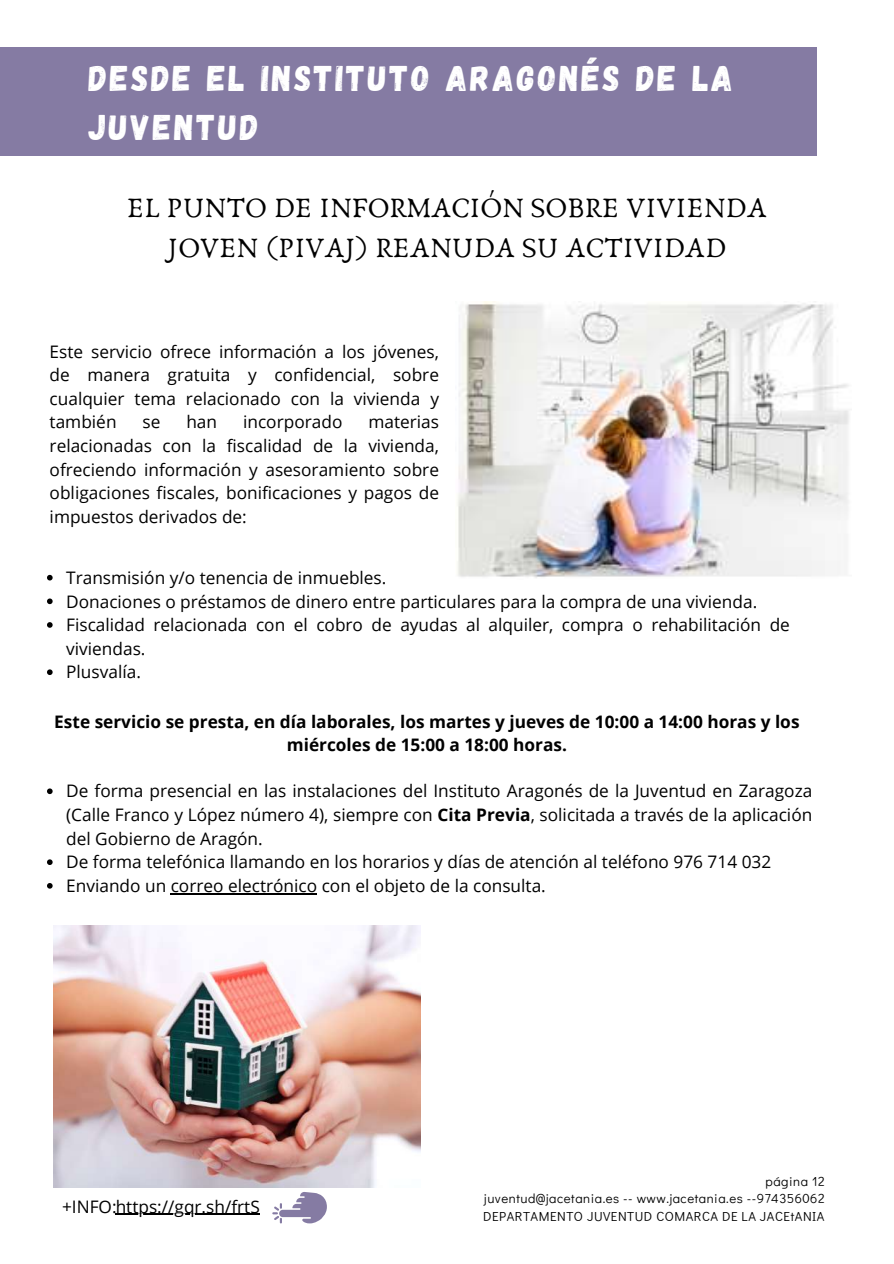
<style>
.page{position:relative;width:894px;height:1264px;background:#fff}
.page>*{position:absolute;margin:0;border:0;box-sizing:border-box;transform-origin:0 0}
.t1{font:35.7px/49.5px "Gagalin";letter-spacing:.08em;color:#fff}
.t2{font:29.1px/40.5px "Anaktoria";color:#000;text-align:center}
.t3{font:17.25px/23.7px "Open Sans";color:#000;text-align:justify}
.t4{font:700 17.25px/23.7px "Open Sans";color:#000;text-align:center}
.t5{font:13.05px/17.4px "Didact Gothic";letter-spacing:.04em;color:#000;text-align:justify}
.s1{font-weight:700}
</style>
<div class="page">
<div style="left:0;top:47px;width:815px;height:109px;background:#857ba3"></div>
<img style="left:457px;top:301px;width:392px;height:277px">
<img style="left:54px;top:925px;width:367px;height:262px">
<svg style="left:272px;top:1192px;width:55px;height:31px"></svg>
<svg style="left:47px;top:575px;width:6px;height:5px"></svg>
<svg style="left:47px;top:598px;width:6px;height:6px"></svg>
<svg style="left:47px;top:622px;width:6px;height:5px"></svg>
<svg style="left:47px;top:669px;width:6px;height:6px"></svg>
<svg style="left:47px;top:788px;width:6px;height:6px"></svg>
<svg style="left:47px;top:859px;width:6px;height:6px"></svg>
<svg style="left:47px;top:883px;width:6px;height:5px"></svg>
<hr style="left:171px;top:893px;width:146px;height:1px;background:#000">
<hr style="left:116px;top:1213px;width:144px;height:1px;background:#000">
<h1 class="t1" style="left:89px;top:51px;width:645px">DESDE EL INSTITUTO ARAGONÉS DE LA<br>JUVENTUD</h1>
<h2 class="t2" style="left:127px;top:188px;width:641px">EL PUNTO DE INFORMACIÓN SOBRE VIVIENDA<br>JOVEN (PIVAJ) REANUDA SU ACTIVIDAD</h2>
<p class="t3" style="left:50px;top:339px;width:391px">Este servicio ofrece información a los jóvenes, de manera gratuita y confidencial, sobre cualquier tema relacionado con la vivienda y también</p>
<p class="t3" style="left:142px;top:410px;width:19px">se</p>
<p class="t3" style="left:186px;top:410px;width:32px">han</p>
<p class="t3" style="left:243px;top:410px;width:101px">incorporado</p>
<p class="t3" style="left:50px;top:410px;width:391px;text-indent:318px">materias relacionadas con la fiscalidad de la vivienda, ofreciendo información y asesoramiento sobre obligaciones fiscales, bonificaciones y pagos de impuestos derivados de:</p>
<p class="t3" style="left:66px;top:565px;width:725px;text-align:left">Transmisión y/o tenencia de inmuebles.<br>Donaciones o préstamos de dinero entre particulares para la compra de una vivienda.<br>Fiscalidad relacionada con el cobro de ayudas al alquiler, compra o rehabilitación de viviendas.<br>Plusvalía.</p>
<p class="t4" style="left:54px;top:709px;width:746px">Este servicio se presta, en día laborales, los martes y jueves de 10:00 a 14:00 horas y los miércoles de 15:00 a 18:00 horas.</p>
<p class="t3" style="left:66px;top:779px;width:747px;text-align:left">De forma presencial en las instalaciones del Instituto Aragonés de la Juventud en Zaragoza (Calle Franco y López número 4), siempre con <span class="s1">Cita Previa</span>, solicitada a través de la aplicación del Gobierno de Aragón.<br>De forma telefónica llamando en los horarios y días de atención al teléfono 976 714 032<br>Enviando un correo electrónico con el objeto de la consulta.</p>
<p class="t3" style="left:62px;top:1194px;width:199px">+INFO:https://gqr.sh/frtS</p>
<p class="t5" style="left:483px;top:1172px;width:343px;text-indent:282px">página 12 juventud@jacetania.es -- www.jacetania.es --974356062<br>DEPARTAMENTO JUVENTUD COMARCA DE LA JACEtANIA</p>
</div>
